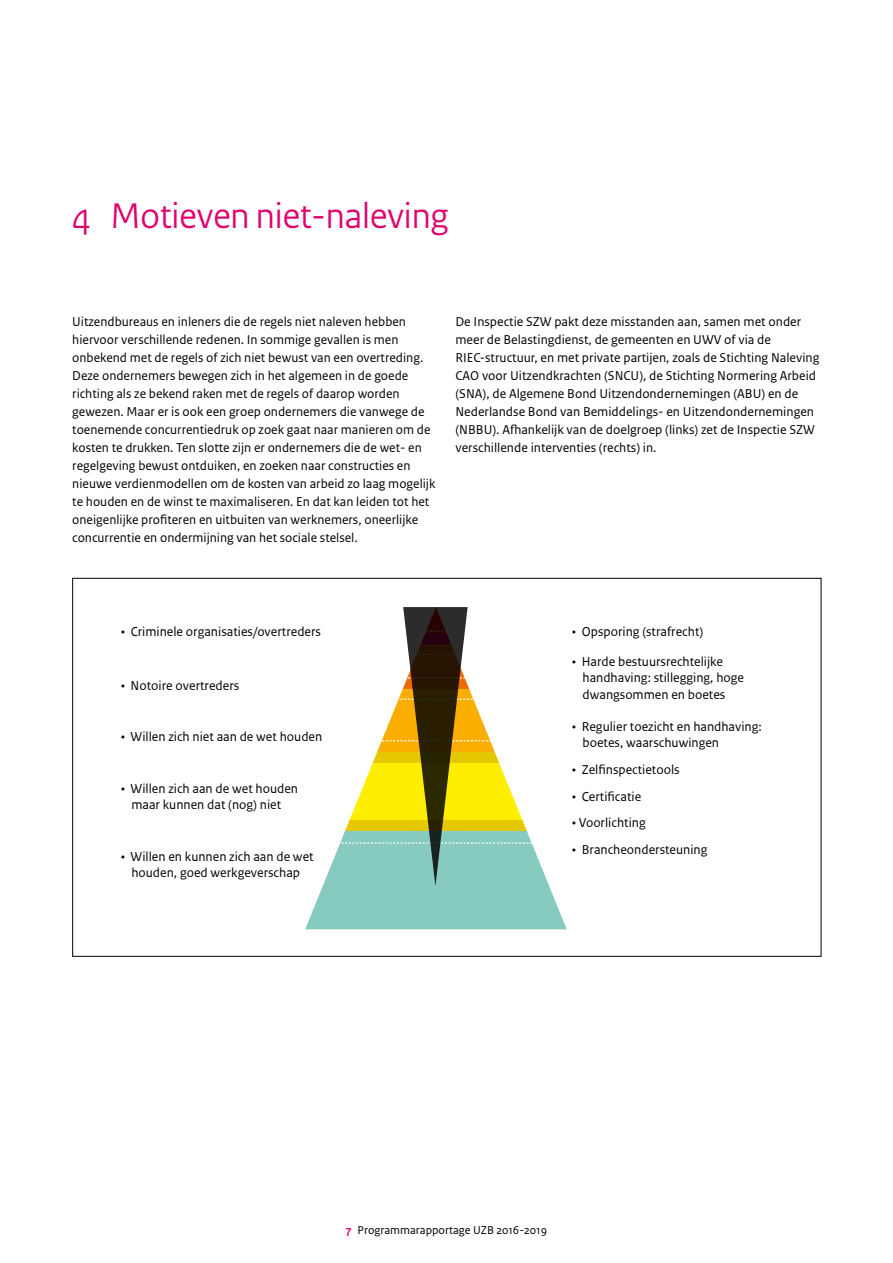
<style>
.page{position:relative;width:893px;height:1263px;background:#fff}
.page>*{position:absolute;margin:0;border:0;box-sizing:border-box;transform-origin:0 0}
.t1{font:37.5px "Rijksoverheid Sans Heading";color:#e0006c}
.t2{font:13.5px/18px "Rijksoverheid Sans Text";color:#000}
.t3{font:13.5px/16.2px "Rijksoverheid Sans Text TT";color:#000}
.t4{font:12px "Rijksoverheid Sans Text";color:#000}
.s1{font-weight:700;color:#e0006c}
</style>
<div class="page">
<svg style="left:305px;top:607px;width:262px;height:322px"></svg>
<h1 class="t1" style="left:72px;top:194px;width:378px">4 Motieven niet-naleving</h1>
<p class="t2" style="left:72px;top:313px;width:365px">Uitzendbureaus en inleners die de regels niet naleven hebben hiervoor verschillende redenen. In sommige gevallen is men onbekend met de regels of zich niet bewust van een overtreding.<br>Deze ondernemers bewegen zich in het algemeen in de goede richting als ze bekend raken met de regels of daarop worden gewezen. Maar er is ook een groep ondernemers die vanwege de toenemende concurrentiedruk op zoek gaat naar manieren om de kosten te drukken. Ten slotte zijn er ondernemers die de wet- en regelgeving bewust ontduiken, en zoeken naar constructies en nieuwe verdienmodellen om de kosten van arbeid zo laag mogelijk te houden en de winst te maximaliseren. En dat kan leiden tot het oneigenlijke profiteren en uitbuiten van werknemers, oneerlijke concurrentie en ondermijning van het sociale stelsel.</p>
<p class="t2" style="left:455px;top:313px;width:365px">De Inspectie SZW pakt deze misstanden aan, samen met onder meer de Belastingdienst, de gemeenten en UWV of via de RIEC-structuur, en met private partijen, zoals de Stichting Naleving CAO voor Uitzendkrachten (SNCU), de Stichting Normering Arbeid (SNA), de Algemene Bond Uitzendondernemingen (ABU) en de Nederlandse Bond van Bemiddelings- en Uitzendondernemingen (NBBU). Afhankelijk van de doelgroep (links) zet de Inspectie SZW verschillende interventies (rechts) in.</p>
<p class="t3" style="left:121px;top:624px;width:201px">• Criminele organisaties/overtreders</p>
<p class="t3" style="left:121px;top:678px;width:120px">• Notoire overtreders</p>
<p class="t3" style="left:121px;top:728px;width:203px">• Willen zich niet aan de wet houden</p>
<p class="t3" style="left:121px;top:780px;width:179px;text-align:center">• Willen zich aan de wet houden maar kunnen dat (nog) niet</p>
<p class="t3" style="left:121px;top:849px;width:194px;text-align:center">• Willen en kunnen zich aan de wet houden, goed werkgeverschap</p>
<p class="t3" style="left:572px;top:624px;width:133px">• Opsporing (strafrecht)</p>
<p class="t3" style="left:582px;top:654px;width:163px;text-indent:-10px">• Harde bestuursrechtelijke handhaving: stillegging, hoge dwangsommen en boetes</p>
<p class="t3" style="left:582px;top:719px;width:181px;text-indent:-10px">• Regulier toezicht en handhaving: boetes, waarschuwingen</p>
<p class="t3" style="left:572px;top:761px;width:109px">• Zelfinspectietools</p>
<p class="t3" style="left:572px;top:788px;width:71px">• Certificatie</p>
<p class="t3" style="left:572px;top:815px;width:75px">• Voorlichting</p>
<p class="t3" style="left:572px;top:842px;width:137px">• Brancheondersteuning</p>
<p class="t4" style="left:346px;top:1223px;width:203px"><span class="s1">7</span> Programmarapportage UZB 2016-2019</p>
</div>
